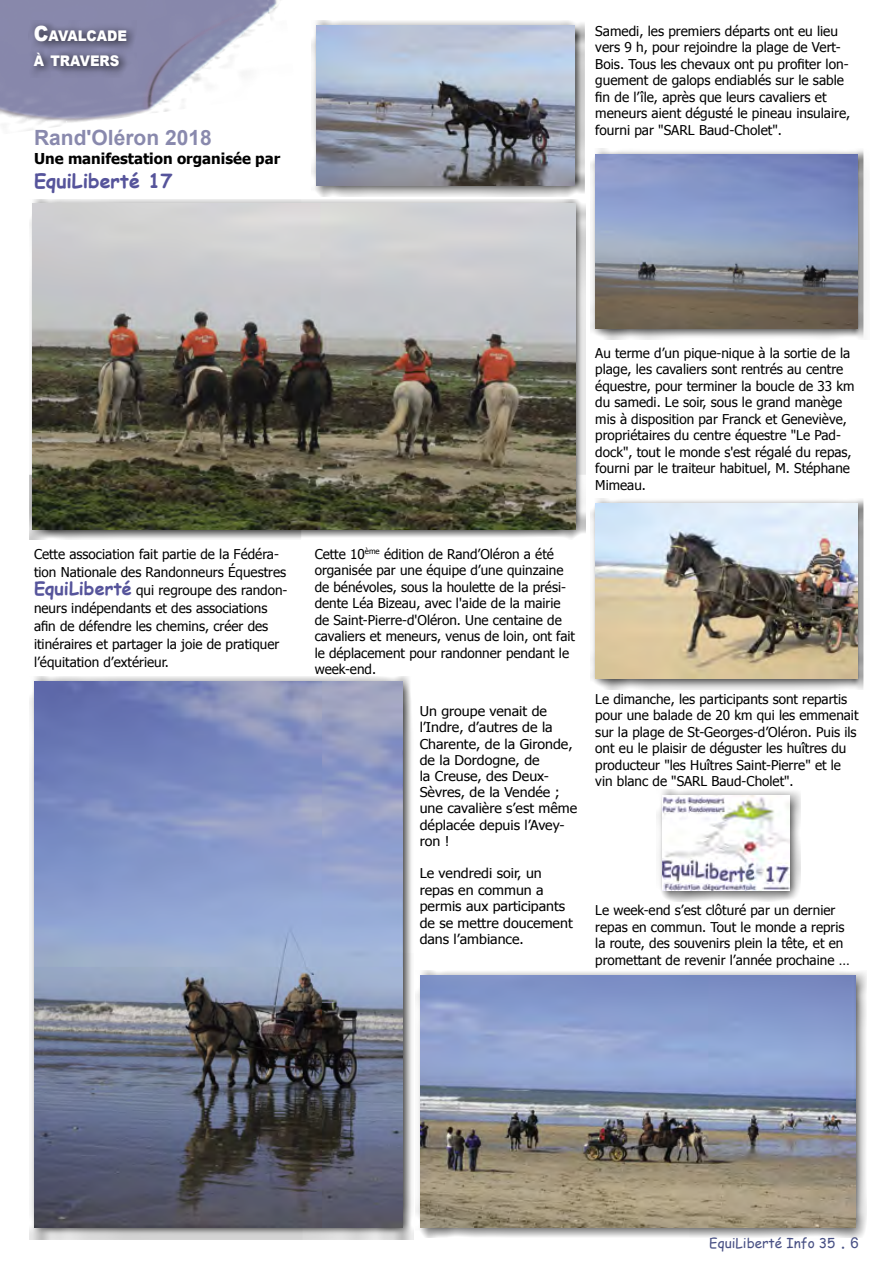
<style>
.page{position:relative;width:893px;height:1263px;background:#fff}
.page>*{position:absolute;margin:0;border:0;box-sizing:border-box;transform-origin:0 0}
.t1{font:700 21px "Arial";color:#8989ad}
.t2{font:700 19.5px "Comic Sans MS";color:#56549b}
.t3{font:700 15px "Tahoma";color:#000}
.t4{font:900 14.7px/25.2px "Arial";color:#fff;scale:.9 1}
.t5{font:13.5px/16.5px "Tahoma";color:#000}
.t6{font:13.5px/16.2px "Tahoma";color:#000;scale:1.05 1}
.t7{font:13.5px "Comic Sans MS";color:#485084}
.s1{font-size:21px}
.s2{font-family:"Comic Sans MS";font-weight:700;font-size:18px;color:#56549b}
.s3{font-size:18px}
.s4{font-family:"Arial";font-size:15px}
</style>
<div class="page">
<img style="left:0;top:0;width:278px;height:131px">
<div style="left:29px;top:20px;width:108px;height:57px;background:#000;opacity:.75"></div>
<div style="left:29px;top:199px;width:557px;height:340px;background:#000;opacity:.75"></div>
<img style="left:33px;top:203px;width:542px;height:326px">
<div style="left:590px;top:498px;width:279px;height:191px;background:#000;opacity:.75"></div>
<img style="left:595px;top:504px;width:262px;height:175px">
<div style="left:590px;top:148px;width:279px;height:192px;background:#000;opacity:.75"></div>
<img style="left:595px;top:154px;width:262px;height:175px">
<div style="left:311px;top:20px;width:274px;height:176px;background:#000;opacity:.75"></div>
<img style="left:316px;top:26px;width:258px;height:159px">
<div style="left:29px;top:676px;width:384px;height:563px;background:#000;opacity:.75"></div>
<img style="left:34px;top:681px;width:369px;height:547px">
<div style="left:416px;top:970px;width:451px;height:268px;background:#000;opacity:.75"></div>
<img style="left:421px;top:976px;width:434px;height:251px">
<div style="left:657px;top:789px;width:144px;height:113px;background:#000;opacity:.75"></div>
<img style="left:662px;top:795px;width:128px;height:95px">
<p class="t4" style="left:34px;top:22px;width:105px"><span class="s1">C</span>AVALCADE<br>À TRAVERS</p>
<h1 class="t1" style="left:34px;top:124px;width:179px">Rand'Oléron 2018</h1>
<p class="t3" style="left:34px;top:148px;width:248px">Une manifestation organisée par</p>
<h2 class="t2" style="left:34px;top:167px;width:140px">EquiLiberté 17</h2>
<p class="t5" style="left:595px;top:22px;width:257px">Samedi, les premiers départs ont eu lieu vers 9 h, pour rejoindre la plage de Vert-Bois. Tous les chevaux ont pu profiter lon&shy;guement de galops endiablés sur le sable fin de l’île, après que leurs cavaliers et meneurs aient dégusté le pineau insulaire, fourni par "SARL Baud-Cholet".</p>
<p class="t5" style="left:34px;top:544px;width:255px;line-height:18px">Cette association fait partie de la Fédéra&shy;tion Nationale des Randonneurs Équestres <span class="s2">EquiLiberté</span> qui regroupe des randon&shy;neurs indépendants et des associations afin de défendre les chemins, créer des itinéraires et partager la joie de pratiquer l’équitation d’extérieur.</p>
<p class="t5" style="left:595px;top:344px;width:261px">Au terme d’un pique-nique à la sortie de la plage, les cavaliers sont rentrés au centre équestre, pour terminer la boucle de 33 km du samedi. Le soir, sous le grand manège mis à disposition par Franck et Geneviève, propriétaires du centre équestre "Le Pad&shy;dock", tout le monde s'est régalé du repas, fourni par le traiteur habituel, M. Stéphane Mimeau.</p>
<p class="t5" style="left:315px;top:545px;width:262px">Cette 10<sup>ème</sup> édition de Rand’Oléron a été organisée par une équipe d’une quinzaine de bénévoles, sous la houlette de la prési&shy;dente Léa Bizeau, avec l'aide de la mairie de Saint-Pierre-d'Oléron. Une centaine de cavaliers et meneurs, venus de loin, ont fait le déplacement pour randonner pendant le week-end.</p>
<p class="t6" style="left:420px;top:703px;width:152px">Un groupe venait de l’Indre, d’autres de la<br>Charente, de la Gironde, de la Dordogne, de<br>la Creuse, des Deux-<br>Sèvres, de la Vendée ; une cavalière s’est même déplacée depuis l’Avey&shy;ron !</p>
<p class="t6" style="left:420px;top:864px;width:147px">Le vendredi soir, un repas en commun a permis aux participants de se mettre doucement dans l’ambiance.</p>
<p class="t5" style="left:595px;top:690px;width:265px">Le dimanche, les participants sont repartis pour une balade de 20 km qui les emmenait sur la plage de St-Georges-d’Oléron. Puis ils ont eu le plaisir de déguster les huîtres du producteur "les Huîtres Saint-Pierre" et le vin blanc de "SARL Baud-Cholet".</p>
<p class="t5" style="left:595px;top:901px;width:256px">Le week-end s’est clôturé par un dernier repas en commun. Tout le monde a repris la route, des souvenirs plein la tête, et en promettant de revenir l’année prochaine …</p>
<p class="t7" style="left:709px;top:1233px;width:151px">EquiLiberté Info 35 <span class="s3">.</span> <span class="s4">6</span></p>
</div>
